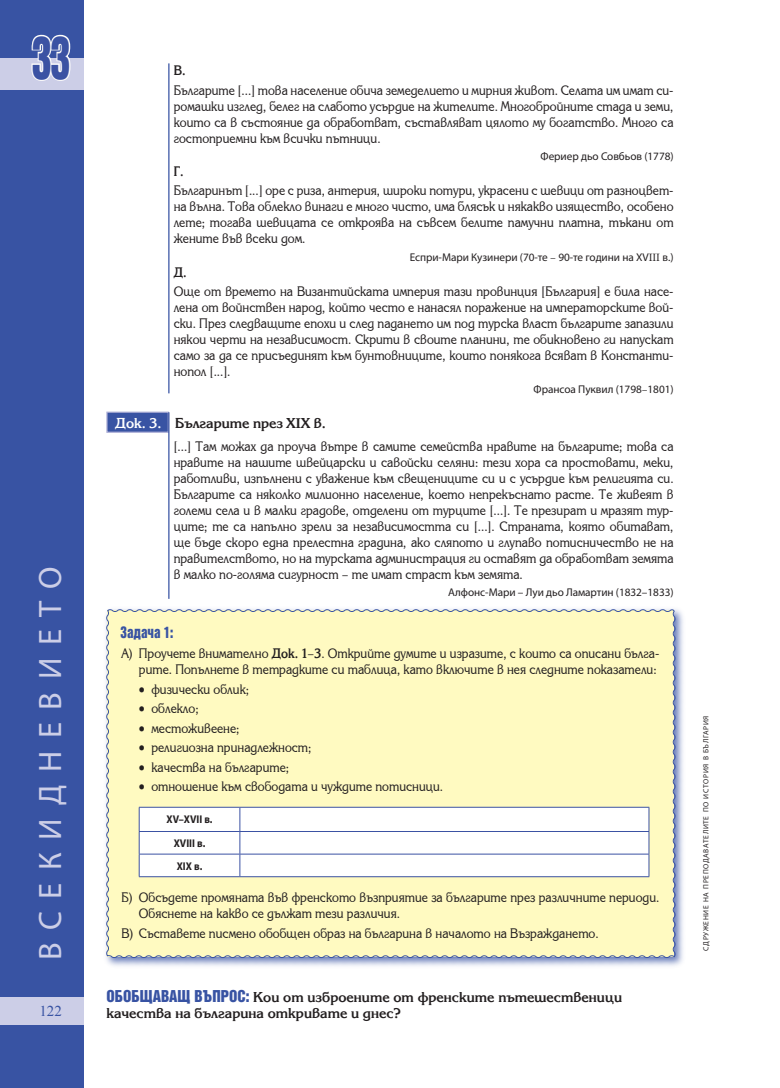
<style>
.page{position:relative;width:780px;height:1088px;background:#fff}
.page>*{position:absolute;margin:0;border:0;box-sizing:border-box;transform-origin:0 0}
.t1{font:700 53.5px "Iskar";color:#3b52a3;scale:.74 1}
.t2{font:32.5px "Myriad Pro";color:#cccee7}
.КЛЮЧОВ_и_ОБОБЩАВАЩ_в{font:700 15px/15px "Karina";color:#231f20}
.Документ_-_заглавие{font:700 15px "Karina";letter-spacing:-.005em;color:#231f20}
.t3{font:15px "Times New Roman";color:#3853a3}
.текст{font:14.38px/16px "Karina";color:#231f20;text-align:justify;scale:.9 1}
.задача-лист{font:14.38px/16px "Karina";color:#231f20;text-align:right;scale:.9 1}
.ЗАДАЧА{font:700 14.38px "Iskar";color:#3853a3;scale:.9 1}
.текст-2{font:700 14.38px "Karina";color:#231f20;scale:.9 1}
.Източник{font:11.25px "Myriad Pro";letter-spacing:-.005em;color:#231f20}
.текст_таблица{font:700 11.25px "Myriad Pro";color:#231f20;scale:.9 1}
.t4{font:7.5px "Myriad Pro";letter-spacing:.08em;color:#231f20}
.s1{font-family:"Minion Pro"}
.s2{color:#fff}
.s3{font-weight:700}
.s4{font-family:"Iskar";color:#3853a3}
</style>
<div class="page">
<div style="left:0;top:0;width:83px;height:1088px;background:#3853a3"></div>
<div style="left:0;top:58px;width:83px;height:31px;background:#cccee7"></div>
<div style="left:0;top:997px;width:83px;height:28px;background:#cccee7"></div>
<div style="left:107px;top:412px;width:61px;height:20px;background:#3853a3"></div>
<div style="left:106px;top:412px;width:63px;height:21px;border:1px solid #a8abd4"></div>
<div style="left:102px;top:605px;width:584px;height:364px;background:#3853a3;opacity:.75"></div>
<div style="left:105px;top:608px;width:571px;height:351px;background:#fffac1"></div>
<svg style="left:140px;top:808px;width:508px;height:68px"></svg>
<hr style="left:139px;top:807px;width:101px;height:1px;background:#3b52a3">
<hr style="left:240px;top:807px;width:409px;height:1px;background:#3b52a3">
<hr style="left:139px;top:831px;width:101px;height:1px;background:#3b52a3">
<hr style="left:240px;top:831px;width:409px;height:1px;background:#3b52a3">
<hr style="left:139px;top:854px;width:101px;height:1px;background:#3b52a3">
<svg style="left:139px;top:807px;width:1px;height:69px"></svg>
<hr style="left:240px;top:854px;width:409px;height:1px;background:#3b52a3">
<svg style="left:239px;top:807px;width:1px;height:69px"></svg>
<svg style="left:648px;top:807px;width:1px;height:69px"></svg>
<hr style="left:139px;top:876px;width:101px;height:1px;background:#3b52a3">
<hr style="left:240px;top:876px;width:409px;height:1px;background:#3b52a3">
<hr style="left:168px;top:412px;width:1px;height:187px;background:#3853a3">
<hr style="left:168px;top:63px;width:1px;height:330px;background:#3853a3">
<svg style="left:31px;top:34px;width:40px;height:47px"></svg>
<p class="t1" style="left:32px;top:26px;width:54px">33</p>
<h2 class="t2" style="left:30px;top:960px;width:395px;rotate:-90deg">всекиднев ието</h2>
<p class="t3" style="left:30px;top:1001px;width:33px">122122</p>
<p class="текст-2" style="left:174px;top:63px;width:15px">В.</p>
<p class="текст" style="left:174px;top:82px;width:557px">Българите [...] това население обича земеделието и мирния живот. Селата им имат си&shy;ромашки изглед, белег на слабото усърдие на жителите. Многобройните стада и земи, които са в състояние да обработват, съставляват цялото му богатство. Много са гостоприемни към всички пътници.</p>
<p class="Източник" style="left:540px;top:149px;width:134px">Фериер дьо Совбьов (1778)</p>
<p class="текст-2" style="left:174px;top:163px;width:12px">Г.</p>
<p class="текст" style="left:174px;top:183px;width:557px">Българинът [...] оре с риза, антерия, широки потури, украсени с шевици от разноцвет&shy;на вълна. Това облекло винаги е много чисто, има блясък и някакво изящество, особено лете; тогава шевицата се откроява на съвсем белите памучни платна, тъкани от жените във всеки дом.</p>
<p class="Източник" style="left:409px;top:250px;width:265px">Еспри-Мари Кузинери (70-те <span class="s1">–</span> 90-те години на ХV<span class="s1">ІІІ</span> в.)</p>
<p class="текст-2" style="left:174px;top:264px;width:16px">Д.</p>
<p class="текст" style="left:174px;top:284px;width:557px">Още от времето на Византийската империя тази провинция [България] е била насе&shy;лена от войнствен народ, който често е нанасял поражение на императорските вой&shy;ски. През следващите епохи и след падането им под турска власт българите запазили някои черти на независимост. Скрити в своите планини, те обикновено ги напускат само за да се присъединят към бунтовниците, които понякога всяват в Константи&shy;нопол [...].</p>
<p class="Източник" style="left:533px;top:382px;width:141px">Франсоа Пуквил (1798<span class="s1">–</span>1801)</p>
<p class="Документ_-_заглавие" style="left:115px;top:414px;width:212px"><span class="s2">Док. 3.</span> Българите през Х<span class="s1">І</span>Х в.</p>
<p class="текст" style="left:174px;top:438px;width:557px">[...] Там можах да проуча вътре в самите семейства нравите на българите; това са нравите на нашите швейцарски и савойски селяни: тези хора са простовати, меки, работливи, изпълнени с уважение към свещениците си и с усърдие към религията си.<br>Българите са няколко милионно население, което непрекъснато расте. Те живеят в големи села и в малки градове, отделени от турците [...]. Те презират и мразят тур&shy;ците; те са напълно зрели за независимостта си [...]. Страната, която обитават, ще бъде скоро една прелестна градина, ако сляпото и глупаво потисничество не на правителството, но на турската администрация ги оставят да обработват земята в малко по-голяма сигурност <span class="s1">–</span> те имат страст към земята.</p>
<p class="Източник" style="left:448px;top:585px;width:227px">Алфонс-Мари – Луи дьо Ламартин (1832–1833)</p>
<p class="ЗАДАЧА" style="left:120px;top:624px;width:60px">Задача 1:</p>
<p class="задача-лист" style="left:121px;top:646px;width:599px">А) Проучете внимателно <span class="s3">Док. 1</span><span class="s1">–</span><span class="s3">3</span>. Открийте думите и изразите, с които са описани бълга&shy;рите. Попълнете в тетрадките си таблица, като включите в нея следните показатели:</p>
<p class="задача-лист" style="left:139px;top:681px;width:124px">• физически облик;</p>
<p class="задача-лист" style="left:139px;top:701px;width:68px">• облекло;</p>
<p class="задача-лист" style="left:139px;top:720px;width:113px">• местоживеене;</p>
<p class="задача-лист" style="left:139px;top:740px;width:193px">• религиозна принадлежност;</p>
<p class="задача-лист" style="left:139px;top:759px;width:168px">• качества на българите;</p>
<p class="задача-лист" style="left:139px;top:779px;width:339px">• отношение към свободата и чуждите потисници.</p>
<p class="текст_таблица" style="left:166px;top:812px;width:53px">ХV–ХVІІ в.</p>
<p class="текст_таблица" style="left:174px;top:836px;width:37px">ХVІІІ в.</p>
<p class="текст_таблица" style="left:177px;top:858px;width:30px">ХІХ в.</p>
<p class="задача-лист" style="left:139px;top:890px;width:580px;text-align:left;text-indent:-18px">Б) Обсъдете промяната във френското възприятие за българите през различните периоди.<br>Обяснете на какво се дължат тези различия.</p>
<p class="задача-лист" style="left:121px;top:925px;width:532px">В) Съставете писмено обобщен образ на българина в началото на Възраждането.</p>
<p class="КЛЮЧОВ_и_ОБОБЩАВАЩ_в" style="left:106px;top:990px;width:517px"><span class="s4">ОБОБЩАВАЩ ВЪПРОС:</span> Кои от изброените от френските пътешественици качества на българина откривате и днес?</p>
<p class="t4" style="left:701px;top:950px;width:237px;rotate:-90deg">Сдружение на преподавателите по история в България</p>
</div>
